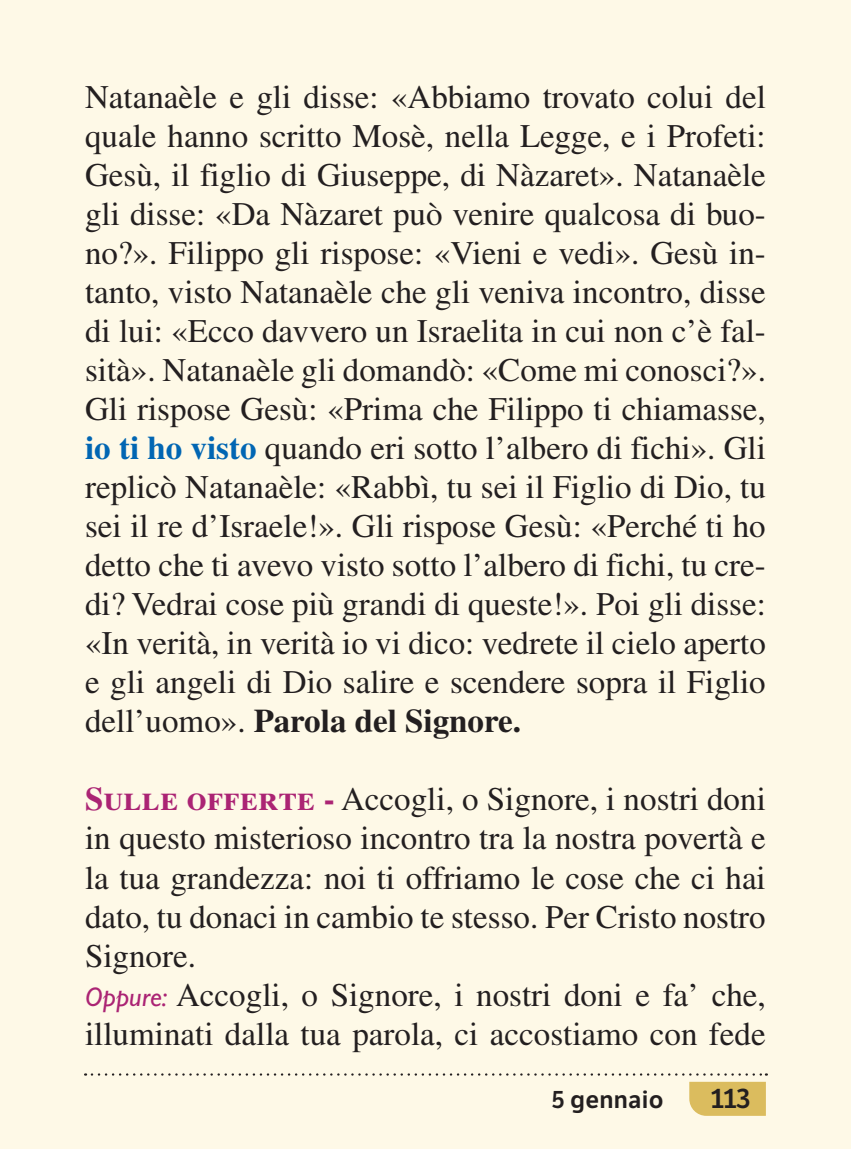
<style>
.page{position:relative;width:851px;height:1149px;background:#fff}
.page>*{position:absolute;margin:0;border:0;box-sizing:border-box;transform-origin:0 0}
.t1{font:33px/39px "Times LT Std";color:#231f20;text-align:justify}
.t2{font:600 27px "LFT Etica";color:#231f20}
.t3{font:600 24px "LFT Etica";letter-spacing:.01em;color:#231f20}
.s1{font-weight:700;color:#0166b3}
.s2{font-weight:700}
.s3{font-weight:700;color:#ab2474}
.s4{font-family:"Gill Sans Std";font-style:italic;font-size:27px;color:#ab2474}
</style>
<div class="page">
<div style="left:0;top:0;width:850px;height:1148px;background:#fef9e7"></div>
<div style="left:689px;top:1081px;width:76px;height:34px;background:#dbbc5e"></div>
<svg style="left:92px;top:1073px;width:674px;height:2px"></svg>
<p class="t1" style="left:85px;top:77px;width:682px">Natanaèle e gli disse: «Abbiamo trovato colui del quale hanno scritto Mosè, nella Legge, e i Profeti:<br>Gesù, il figlio di Giuseppe, di Nàzaret». Natanaèle gli disse: «Da Nàzaret può venire qualcosa di buo&shy;no?». Filippo gli rispose: «Vieni e vedi». Gesù in&shy;tanto, visto Natanaèle che gli veniva incontro, disse di lui: «Ecco davvero un Israelita in cui non c’è fal&shy;sità». Natanaèle gli domandò: «Come mi conosci?».<br>Gli rispose Gesù: «Prima che Filippo ti chiamasse, <span class="s1">io ti ho visto</span> quando eri sotto l’albero di fichi». Gli replicò Natanaèle: «Rabbì, tu sei il Figlio di Dio, tu sei il re d’Israele!». Gli rispose Gesù: «Perché ti ho detto che ti avevo visto sotto l’albero di fichi, tu cre&shy;di? Vedrai cose più grandi di queste!». Poi gli disse: «In verità, in verità io vi dico: vedrete il cielo aperto e gli angeli di Dio salire e scendere sopra il Figlio dell’uomo». <span class="s2">Parola del Signore.</span></p>
<p class="t1" style="left:85px;top:779px;width:682px;text-align:left"><span class="s3">Sulle offerte -</span> Accogli, o Signore, i nostri doni in questo misterioso incontro tra la nostra povertà e la tua grandezza: noi ti offriamo le cose che ci hai dato, tu donaci in cambio te stesso. Per Cristo nostro Signore.<br><span class="s4">Oppure:</span> Accogli, o Signore, i nostri doni e fa’ che, illuminati dalla tua parola, ci accostiamo con fede</p>
<p class="t3" style="left:551px;top:1084px;width:113px">5 gennaio</p>
<p class="t2" style="left:710px;top:1082px;width:42px">113</p>
</div>
